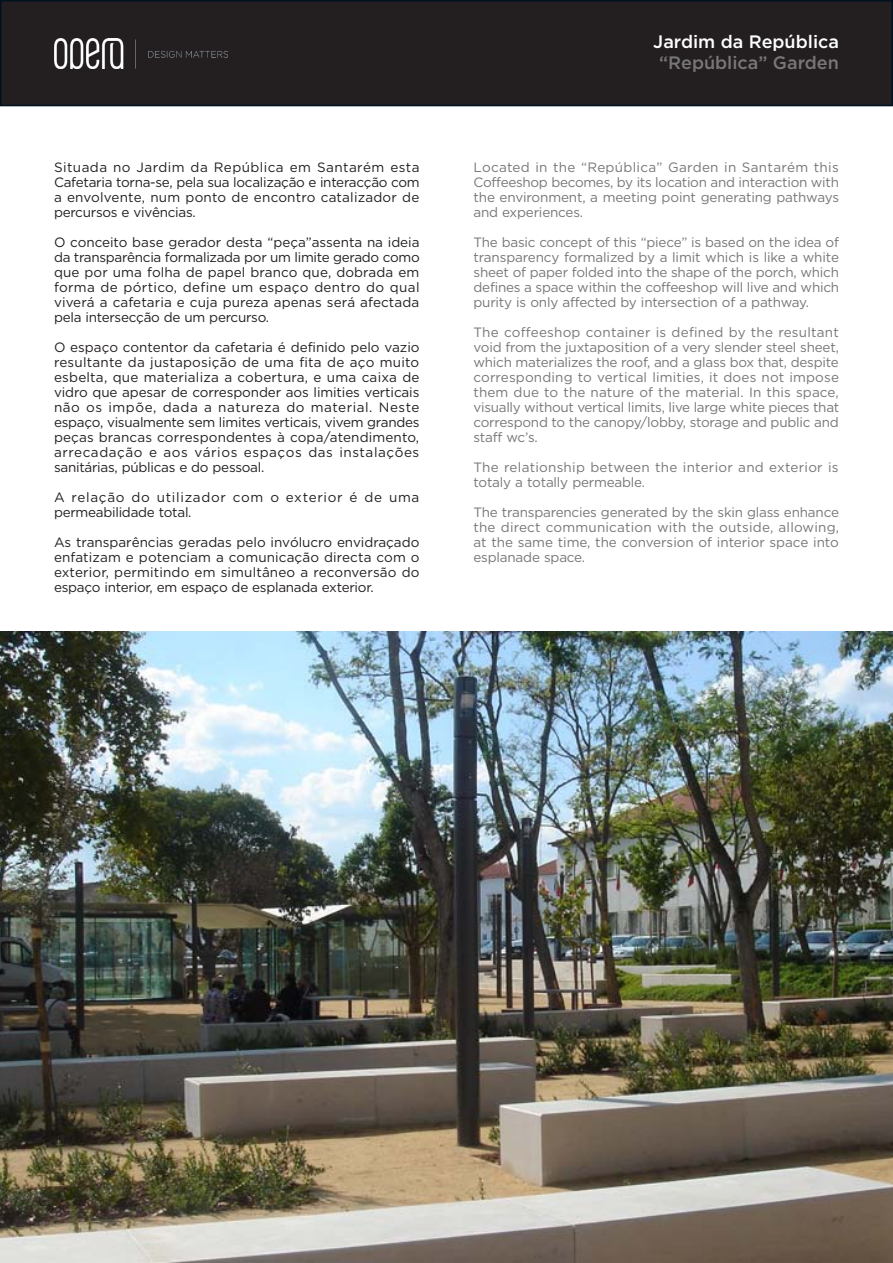
<style>
.page{position:relative;width:893px;height:1263px;background:#fff}
.page>*{position:absolute;margin:0;border:0;box-sizing:border-box;transform-origin:0 0}
.t1{font:500 18px "Gotham HTF";color:#fff}
.t2{font:500 18px "Gotham HTF";color:#787677}
.txt9{font:13.5px/15px "Gotham HTF";letter-spacing:-.02em;color:#231f20;text-align:justify}
.txt9_ing{font:13.5px/15px "Gotham HTF";letter-spacing:-.015em;color:#787677;text-align:justify}
.txt9_ing-2{font:13.5px/15px "Gotham HTF";letter-spacing:.02em;color:#787677}
.txt9-2{font:13.5px/15px "Gotham HTF";letter-spacing:.055em;color:#231f20}
</style>
<div class="page">
<div style="left:1px;top:1px;width:891px;height:105px;background:#231f20"></div>
<div style="left:0;top:0;width:893px;height:106px;border:2px solid #001120"></div>
<img style="left:54px;top:38px;width:174px;height:30px">
<img style="left:0;top:631px;width:893px;height:632px">
<p class="txt9" style="left:54px;top:159px;width:367px">Situada no Jardim da República em Santarém esta Cafetaria torna-se, pela sua localização e interacção com a envolvente, num ponto de encontro catalizador de percursos e vivências.</p>
<p class="txt9" style="left:54px;top:234px;width:367px">O conceito base gerador desta “peça”assenta na ideia da transparência formalizada por um limite gerado como que por uma folha de papel branco que, dobrada em forma de pórtico, define um espaço dentro do qual viverá a cafetaria e cuja pureza apenas será afectada pela intersecção de um percurso.</p>
<p class="txt9" style="left:54px;top:339px;width:367px">O espaço contentor da cafetaria é definido pelo vazio resultante da justaposição de uma fita de aço muito esbelta, que materializa a cobertura, e uma caixa de vidro que apesar de corresponder aos limities verticais não os impõe, dada a natureza do material. Neste espaço, visualmente sem limites verticais, vivem grandes peças brancas correspondentes à copa/atendimento, arrecadação e aos vários espaços das instalações sanitárias, públicas e do pessoal.</p>
<p class="txt9-2" style="left:54px;top:489px;width:367px">A relação do utilizador com o exterior é de uma permeabilidade total.</p>
<p class="txt9" style="left:54px;top:534px;width:367px">As transparências geradas pelo invólucro envidraçado enfatizam e potenciam a comunicação directa com o exterior, permitindo em simultâneo a reconversão do espaço interior, em espaço de esplanada exterior.</p>
<p class="t1" style="left:653px;top:31px;width:187px">Jardim da República</p>
<p class="t2" style="left:659px;top:53px;width:181px">“República” Garden</p>
<p class="txt9_ing" style="left:473px;top:159px;width:367px">Located in the “República” Garden in Santarém this Coffeeshop becomes, by its location and interaction with the environment, a meeting point generating pathways and experiences.</p>
<p class="txt9_ing" style="left:473px;top:234px;width:367px">The basic concept of this “piece” is based on the idea of transparency formalized by a limit which is like a white sheet of paper folded into the shape of the porch, which</p>
<p class="txt9_ing" style="left:473px;top:279px;width:367px">defines a space within the coffeeshop will live and which purity is only affected by intersection of a pathway.</p>
<p class="txt9_ing" style="left:473px;top:324px;width:367px">The coffeeshop container is defined by the resultant void from the juxtaposition of a very slender steel sheet, which materializes the roof, and a glass box that, despite corresponding to vertical limities, it does not impose them due to the nature of the material. In this space, visually without vertical limits, live large white pieces that correspond to the canopy/lobby, storage and public and staff wc’s.</p>
<p class="txt9_ing-2" style="left:473px;top:459px;width:367px">The relationship between the interior and exterior is totaly a totally permeable.</p>
<p class="txt9_ing" style="left:473px;top:504px;width:367px">The transparencies generated by the skin glass enhance the direct communication with the outside, allowing, at the same time, the conversion of interior space into esplanade space.</p>
</div>
